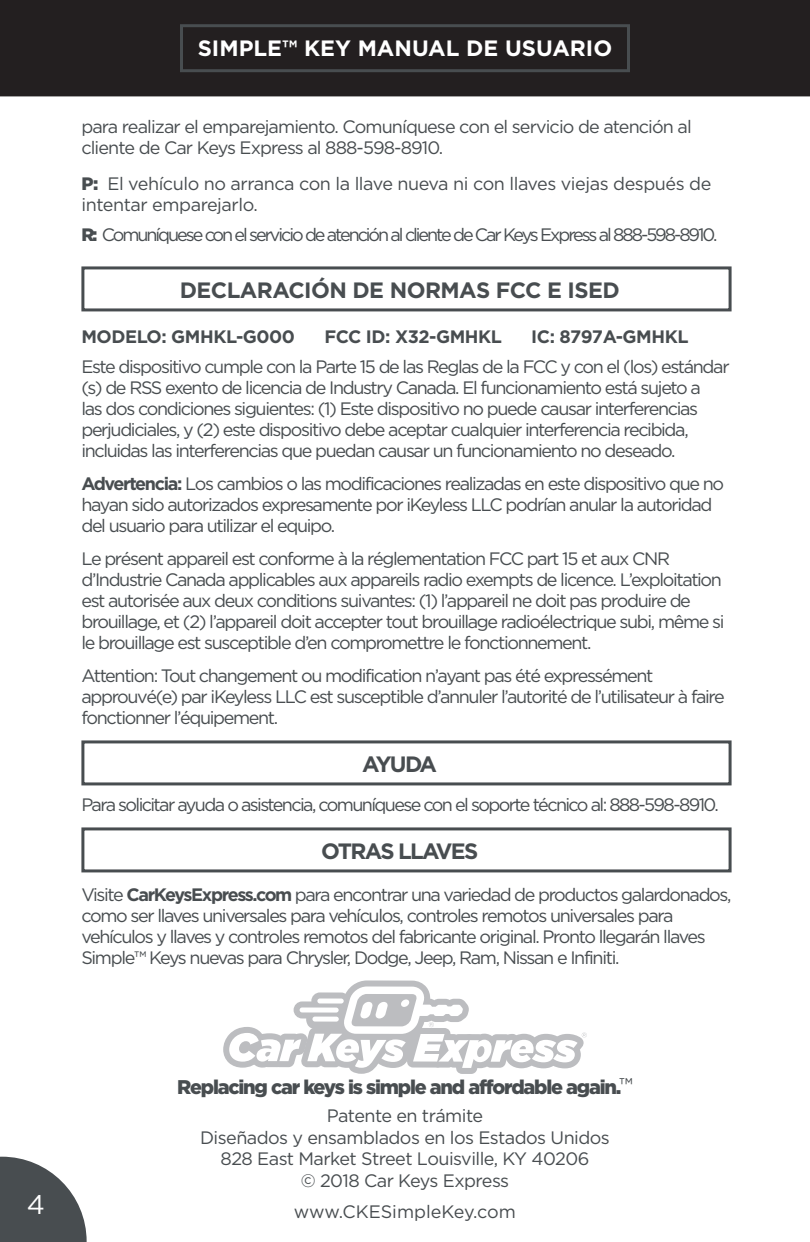
<style>
.page{position:relative;width:810px;height:1242px;background:#fff}
.page>*{position:absolute;margin:0;border:0;box-sizing:border-box;transform-origin:0 0}
.t1{font:27px "Gotham";color:#fff}
.Boxed_Note_With_Rule{font:700 22.2px "Gotham";letter-spacing:-.025em;color:#484d50}
.t2{font:700 22.2px "Gotham";color:#fff}
.Boxed_Note_With_Rule-2{font:700 22.2px "Gotham";letter-spacing:-.075em;color:#484d50}
.t3{font:900 19.8px "Gotham";letter-spacing:-.06em;color:#484d50}
.Body_W__ParaSpace{font:18px/21px "Gotham";letter-spacing:-.075em;color:#484d50}
.Body_W__ParaSpace-2{font:18px "Gotham";letter-spacing:-.03em;color:#484d50}
.Boxed_Note_With_Rule-3{font:18px/21px "Gotham";letter-spacing:-.05em;color:#484d50}
.Boxed_Note_With_Rule-4{font:18px/21px "Gotham";letter-spacing:-.025em;color:#484d50}
.Boxed_Note_With_Rule-5{font:18px "Gotham";letter-spacing:-.115em;color:#484d50}
.Body_No_ParaSpace{font:700 18px "Gotham";letter-spacing:-.025em;color:#484d50}
.Body_W__ParaSpace-3{font:18px "Gotham";color:#484d50}
.s1{font-weight:900}
.s2{font-weight:700}
.s3{font-weight:400}
</style>
<div class="page">
<svg style="left:0;top:1157px;width:87px;height:85px"></svg>
<div style="left:0;top:0;width:810px;height:96px;background:#231f20"></div>
<div style="left:180px;top:24px;width:450px;height:48px;border:3px solid #484d50"></div>
<div style="left:81px;top:266px;width:651px;height:45px;border:3px solid #484d50"></div>
<div style="left:81px;top:740px;width:651px;height:45px;border:3px solid #484d50"></div>
<div style="left:81px;top:827px;width:651px;height:45px;border:3px solid #484d50"></div>
<svg style="left:223px;top:980px;width:364px;height:94px"></svg>
<p class="t2" style="left:198px;top:35px;width:416px">SIMPLE™ KEY MANUAL DE USUARIO</p>
<p class="Boxed_Note_With_Rule-3" style="left:81px;top:116px;width:612px">para realizar el emparejamiento. Comuníquese con el servicio de atención al cliente de Car Keys Express al 888-598-8910.</p>
<p class="Boxed_Note_With_Rule-4" style="left:81px;top:173px;width:631px"><span class="s1">P:</span> El vehículo no arranca con la llave nueva ni con llaves viejas después de intentar emparejarlo.</p>
<p class="Boxed_Note_With_Rule-5" style="left:81px;top:225px;width:638px"><span class="s1">R:</span> Comuníquese con el servicio de atención al cliente de Car Keys Express al 888-598-8910.</p>
<p class="Boxed_Note_With_Rule" style="left:180px;top:278px;width:441px">DECLARACIÓN DE NORMAS FCC E ISED</p>
<p class="Body_No_ParaSpace" style="left:81px;top:327px;width:215px">MODELO: GMHKL-G000</p>
<p class="Body_No_ParaSpace" style="left:324px;top:327px;width:179px">FCC ID: X32-GMHKL</p>
<p class="Body_No_ParaSpace" style="left:531px;top:327px;width:159px">IC: 8797A-GMHKL</p>
<p class="Body_W__ParaSpace" style="left:81px;top:356px;width:650px">Este dispositivo cumple con la Parte 15 de las Reglas de la FCC y con el (los) estándar (s) de RSS exento de licencia de Industry Canada. El funcionamiento está sujeto a<br>las dos condiciones siguientes: (1) Este dispositivo no puede causar interferencias perjudiciales, y (2) este dispositivo debe aceptar cualquier interferencia recibida, incluidas las interferencias que puedan causar un funcionamiento no deseado.</p>
<p class="Body_W__ParaSpace" style="left:81px;top:473px;width:644px"><span class="s2">Advertencia:</span> Los cambios o las modificaciones realizadas en este dispositivo que no hayan sido autorizados expresamente por iKeyless LLC podrían anular la autoridad del usuario para utilizar el equipo.</p>
<p class="Body_W__ParaSpace" style="left:81px;top:548px;width:645px">Le présent appareil est conforme à la réglementation FCC part 15 et aux CNR d’Industrie Canada applicables aux appareils radio exempts de licence. L’exploitation est autorisée aux deux conditions suivantes: (1) l’appareil ne doit pas produire de brouillage, et (2) l’appareil doit accepter tout brouillage radioélectrique subi, même si le brouillage est susceptible d’en compromettre le fonctionnement.</p>
<p class="Body_W__ParaSpace" style="left:81px;top:665px;width:645px">Attention: Tout changement ou modification n’ayant pas été expressément approuvé(e) par iKeyless LLC est susceptible d’annuler l’autorité de l’utilisateur à faire fonctionner l’équipement.</p>
<p class="Boxed_Note_With_Rule" style="left:362px;top:752px;width:76px">AYUDA</p>
<p class="Body_W__ParaSpace" style="left:81px;top:794px;width:639px">Para solicitar ayuda o asistencia, comuníquese con el soporte técnico al: 888-598-8910.</p>
<p class="Boxed_Note_With_Rule-2" style="left:321px;top:839px;width:159px">OTRAS LLAVES</p>
<p class="Body_W__ParaSpace" style="left:81px;top:884px;width:652px">Visite <span class="s2">CarKeysExpress.com</span> para encontrar una variedad de productos galardonados, como ser llaves universales para vehículos, controles remotos universales para vehículos y llaves y controles remotos del fabricante original. Pronto llegarán llaves Simple™ Keys nuevas para Chrysler, Dodge, Jeep, Ram, Nissan e Infiniti.</p>
<h1 class="t1" style="left:27px;top:1190px;width:20px">4</h1>
<p class="t3" style="left:177px;top:1075px;width:457px">Replacing car keys is simple and affordable again.<span class="s3">™</span></p>
<p class="Body_W__ParaSpace-2" style="left:327px;top:1106px;width:158px">Patente en trámite</p>
<p class="Body_W__ParaSpace-2" style="left:200px;top:1127px;width:411px">Diseñados y ensamblados en los Estados Unidos</p>
<p class="Body_W__ParaSpace-2" style="left:221px;top:1149px;width:370px">828 East Market Street Louisville, KY 40206</p>
<p class="Body_W__ParaSpace-2" style="left:301px;top:1171px;width:210px">© 2018 Car Keys Express</p>
<p class="Body_W__ParaSpace-3" style="left:294px;top:1202px;width:224px">www.CKESimpleKey.com</p>
</div>
